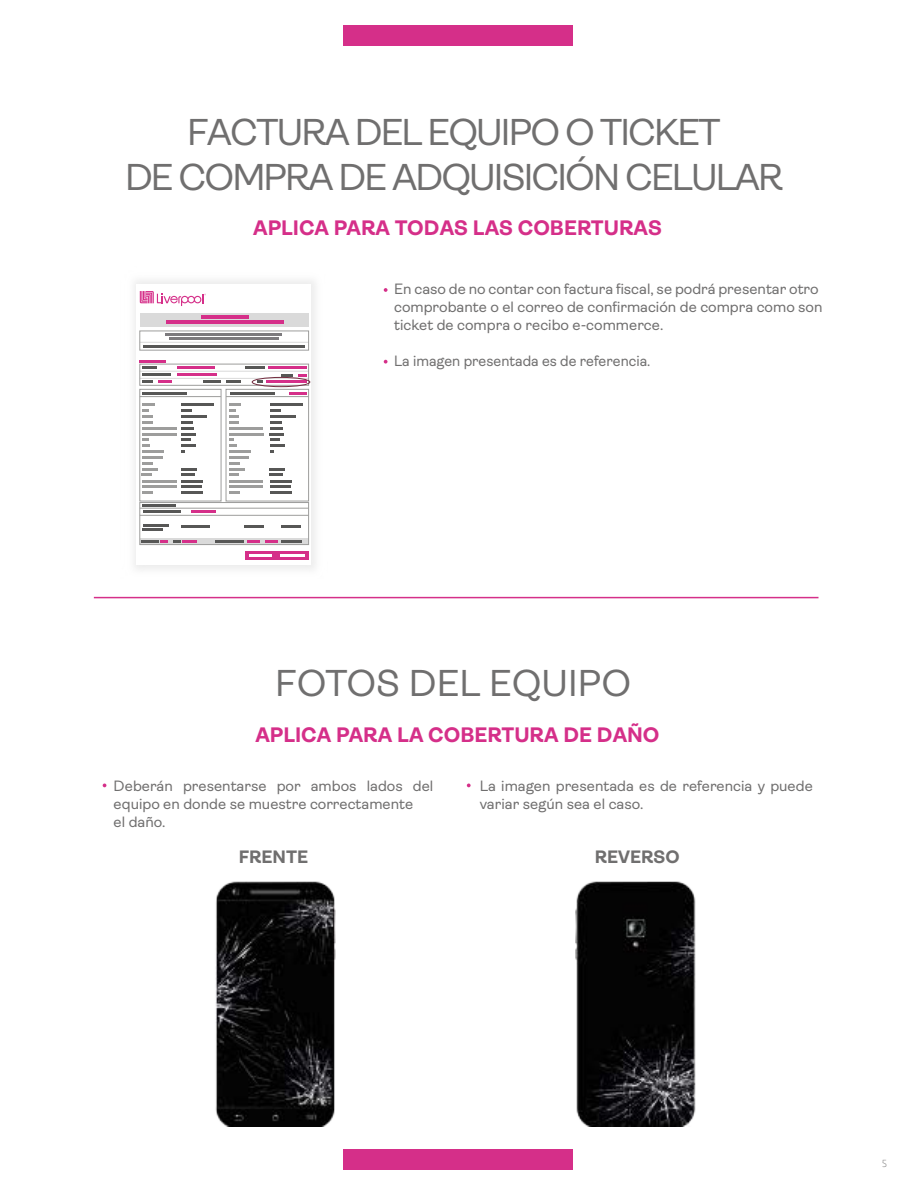
<style>
.page{position:relative;width:915px;height:1191px;background:#fff}
.page>*{position:absolute;margin:0;border:0;box-sizing:border-box;transform-origin:0 0}
.t1{font:37.5px/45px "Ambit";letter-spacing:-.05em;color:#706f6f;text-align:center}
.t2{font:37.5px "Ambit";color:#706f6f}
.t3{font:700 21px "Ambit";color:#d52f89}
.t4{font:700 18px "Ambit";color:#706f6f}
.t5{font:15px/18px "Ambit";color:#706f6f}
.t6{font:15px "Ambit";color:#706f6f;scale:.96 1}
.t7{font:300 10.5px "Dobra";color:#706f6f}
</style>
<div class="page">
<div style="left:343px;top:1149px;width:229px;height:20px;background:#d52f89"></div>
<div style="left:343px;top:25px;width:229px;height:21px;background:#d52f89"></div>
<hr style="left:94px;top:597px;width:724px;height:1px;background:#d52f89">
<svg style="left:103px;top:783px;width:3px;height:4px"></svg>
<svg style="left:467px;top:783px;width:3px;height:4px"></svg>
<img style="left:93px;top:280px;width:330px;height:319px">
<div style="left:137px;top:284px;width:174px;height:280px;background:#fff"></div>
<svg style="left:142px;top:538px;width:165px;height:5px"></svg>
<div style="left:140px;top:313px;width:168px;height:13px;background:#dadada"></div>
<hr style="left:201px;top:315px;width:47px;height:3px;background:#d52f89">
<hr style="left:166px;top:320px;width:118px;height:4px;background:#d52f89">
<hr style="left:165px;top:333px;width:117px;height:3px;background:#7d7b7e">
<hr style="left:169px;top:337px;width:109px;height:3px;background:#7d7b7e">
<hr style="left:144px;top:345px;width:161px;height:2px;background:#575756">
<hr style="left:140px;top:342px;width:168px;height:1px;background:#dadada">
<div style="left:140px;top:331px;width:169px;height:19px;border:1px solid #9d9d9c"></div>
<hr style="left:140px;top:360px;width:26px;height:2px;background:#d52f89">
<hr style="left:142px;top:366px;width:14px;height:3px;background:#575756">
<hr style="left:142px;top:373px;width:29px;height:3px;background:#575756">
<svg style="left:142px;top:380px;width:11px;height:3px"></svg>
<hr style="left:177px;top:366px;width:38px;height:3px;background:#d52f89">
<hr style="left:177px;top:373px;width:40px;height:3px;background:#d52f89">
<hr style="left:158px;top:380px;width:14px;height:3px;background:#d52f89">
<hr style="left:204px;top:380px;width:17px;height:3px;background:#575756">
<hr style="left:226px;top:380px;width:14px;height:3px;background:#575756">
<hr style="left:268px;top:366px;width:39px;height:3px;background:#d52f89">
<hr style="left:245px;top:366px;width:19px;height:3px;background:#575756">
<svg style="left:281px;top:374px;width:26px;height:2px"></svg>
<svg style="left:257px;top:380px;width:5px;height:3px"></svg>
<hr style="left:266px;top:380px;width:41px;height:3px;background:#d52f89">
<div style="left:140px;top:389px;width:81px;height:112px;border:1px solid #9d9d9c"></div>
<div style="left:226px;top:389px;width:83px;height:112px;border:1px solid #9d9d9c"></div>
<div style="left:140px;top:502px;width:169px;height:43px;border:1px solid #9d9d9c"></div>
<hr style="left:140px;top:371px;width:168px;height:1px;background:#dadada">
<hr style="left:140px;top:378px;width:168px;height:1px;background:#dadada">
<div style="left:140px;top:364px;width:169px;height:21px;border:1px solid #9d9d9c"></div>
<hr style="left:140px;top:396px;width:81px;height:1px;background:#9d9d9c">
<hr style="left:226px;top:396px;width:82px;height:1px;background:#9d9d9c">
<hr style="left:140px;top:508px;width:168px;height:1px;background:#9d9d9c">
<hr style="left:140px;top:515px;width:168px;height:1px;background:#9d9d9c">
<div style="left:252px;top:377px;width:58px;height:10px;border:1px solid #722b3e;border-radius:50%"></div>
<hr style="left:142px;top:392px;width:44px;height:3px;background:#575756">
<hr style="left:230px;top:392px;width:44px;height:3px;background:#575756">
<hr style="left:289px;top:392px;width:18px;height:3px;background:#d52f89">
<svg style="left:142px;top:404px;width:12px;height:19px"></svg>
<hr style="left:142px;top:427px;width:34px;height:2px;background:#9d9d9c">
<hr style="left:142px;top:433px;width:34px;height:2px;background:#9d9d9c">
<svg style="left:142px;top:439px;width:7px;height:8px"></svg>
<hr style="left:142px;top:450px;width:21px;height:3px;background:#9d9d9c">
<hr style="left:142px;top:456px;width:20px;height:3px;background:#9d9d9c">
<svg style="left:142px;top:462px;width:16px;height:14px"></svg>
<svg style="left:142px;top:491px;width:11px;height:2px"></svg>
<hr style="left:142px;top:480px;width:34px;height:2px;background:#9d9d9c">
<hr style="left:142px;top:485px;width:34px;height:3px;background:#9d9d9c">
<hr style="left:181px;top:404px;width:32px;height:2px;background:#575756">
<svg style="left:181px;top:410px;width:10px;height:2px"></svg>
<hr style="left:181px;top:415px;width:26px;height:3px;background:#575756">
<svg style="left:181px;top:421px;width:14px;height:20px"></svg>
<hr style="left:181px;top:444px;width:14px;height:3px;background:#575756">
<svg style="left:181px;top:468px;width:15px;height:8px"></svg>
<hr style="left:181px;top:480px;width:21px;height:2px;background:#575756">
<hr style="left:181px;top:485px;width:21px;height:3px;background:#575756">
<hr style="left:181px;top:491px;width:21px;height:2px;background:#575756">
<svg style="left:229px;top:404px;width:11px;height:19px"></svg>
<hr style="left:229px;top:427px;width:34px;height:2px;background:#9d9d9c">
<hr style="left:229px;top:433px;width:35px;height:2px;background:#9d9d9c">
<svg style="left:229px;top:439px;width:8px;height:8px"></svg>
<hr style="left:229px;top:450px;width:22px;height:3px;background:#9d9d9c">
<hr style="left:229px;top:456px;width:19px;height:3px;background:#9d9d9c">
<svg style="left:229px;top:462px;width:15px;height:14px"></svg>
<svg style="left:229px;top:491px;width:10px;height:2px"></svg>
<hr style="left:229px;top:480px;width:33px;height:2px;background:#9d9d9c">
<hr style="left:229px;top:485px;width:33px;height:3px;background:#9d9d9c">
<hr style="left:270px;top:404px;width:32px;height:2px;background:#575756">
<svg style="left:270px;top:410px;width:10px;height:2px"></svg>
<hr style="left:270px;top:415px;width:25px;height:3px;background:#575756">
<svg style="left:270px;top:421px;width:14px;height:20px"></svg>
<hr style="left:270px;top:444px;width:14px;height:3px;background:#575756">
<svg style="left:270px;top:468px;width:15px;height:8px"></svg>
<hr style="left:270px;top:480px;width:21px;height:2px;background:#575756">
<hr style="left:270px;top:485px;width:21px;height:3px;background:#575756">
<hr style="left:270px;top:491px;width:21px;height:2px;background:#575756">
<hr style="left:143px;top:504px;width:33px;height:2px;background:#575756">
<hr style="left:143px;top:510px;width:37px;height:3px;background:#575756">
<hr style="left:192px;top:510px;width:24px;height:3px;background:#d52f89">
<hr style="left:143px;top:524px;width:26px;height:3px;background:#575756">
<hr style="left:143px;top:528px;width:20px;height:2px;background:#575756">
<hr style="left:181px;top:525px;width:28px;height:2px;background:#575756">
<hr style="left:244px;top:525px;width:20px;height:2px;background:#575756">
<hr style="left:281px;top:525px;width:20px;height:2px;background:#575756">
<svg style="left:141px;top:540px;width:26px;height:2px"></svg>
<svg style="left:173px;top:540px;width:24px;height:2px"></svg>
<hr style="left:216px;top:540px;width:28px;height:2px;background:#575756">
<svg style="left:247px;top:540px;width:31px;height:2px"></svg>
<hr style="left:281px;top:540px;width:20px;height:2px;background:#575756">
<svg style="left:245px;top:551px;width:63px;height:9px"></svg>
<hr style="left:250px;top:555px;width:22px;height:2px;background:#fff">
<hr style="left:280px;top:555px;width:24px;height:2px;background:#fff">
<svg style="left:140px;top:291px;width:66px;height:15px"></svg>
<img style="left:215px;top:881px;width:120px;height:246px">
<img style="left:575px;top:881px;width:121px;height:246px">
<h1 class="t1" style="left:125px;top:110px;width:659px">FACTURA DEL EQUIPO O TICKET<br>DE COMPRA DE ADQUISICIÓN CELULAR</h1>
<h2 class="t3" style="left:253px;top:216px;width:410px">APLICA PARA TODAS LAS COBERTURAS</h2>
<p class="t5" style="left:394px;top:280px;width:430px">En caso de no contar con factura fiscal, se podrá presentar otro comprobante o el correo de confirmación de compra como son ticket de compra o recibo e-commerce.</p>
<p class="t6" style="left:394px;top:352px;width:268px">La imagen presentada es de referencia.</p>
<h1 class="t2" style="left:275px;top:662px;width:357px">FOTOS DEL EQUIPO</h1>
<h2 class="t3" style="left:255px;top:723px;width:405px">APLICA PARA LA COBERTURA DE DAÑO</h2>
<p class="t5" style="left:114px;top:776px;width:321px">Deberán presentarse por ambos lados del equipo en donde se muestre correctamente<br>el daño.</p>
<p class="t5" style="left:479px;top:776px;width:335px">La imagen presentada es de referencia y puede variar según sea el caso.</p>
<p class="t4" style="left:239px;top:847px;width:71px">FRENTE</p>
<p class="t4" style="left:595px;top:847px;width:86px">REVERSO</p>
<p class="t7" style="left:882px;top:1157px;width:6px">5</p>
</div>
